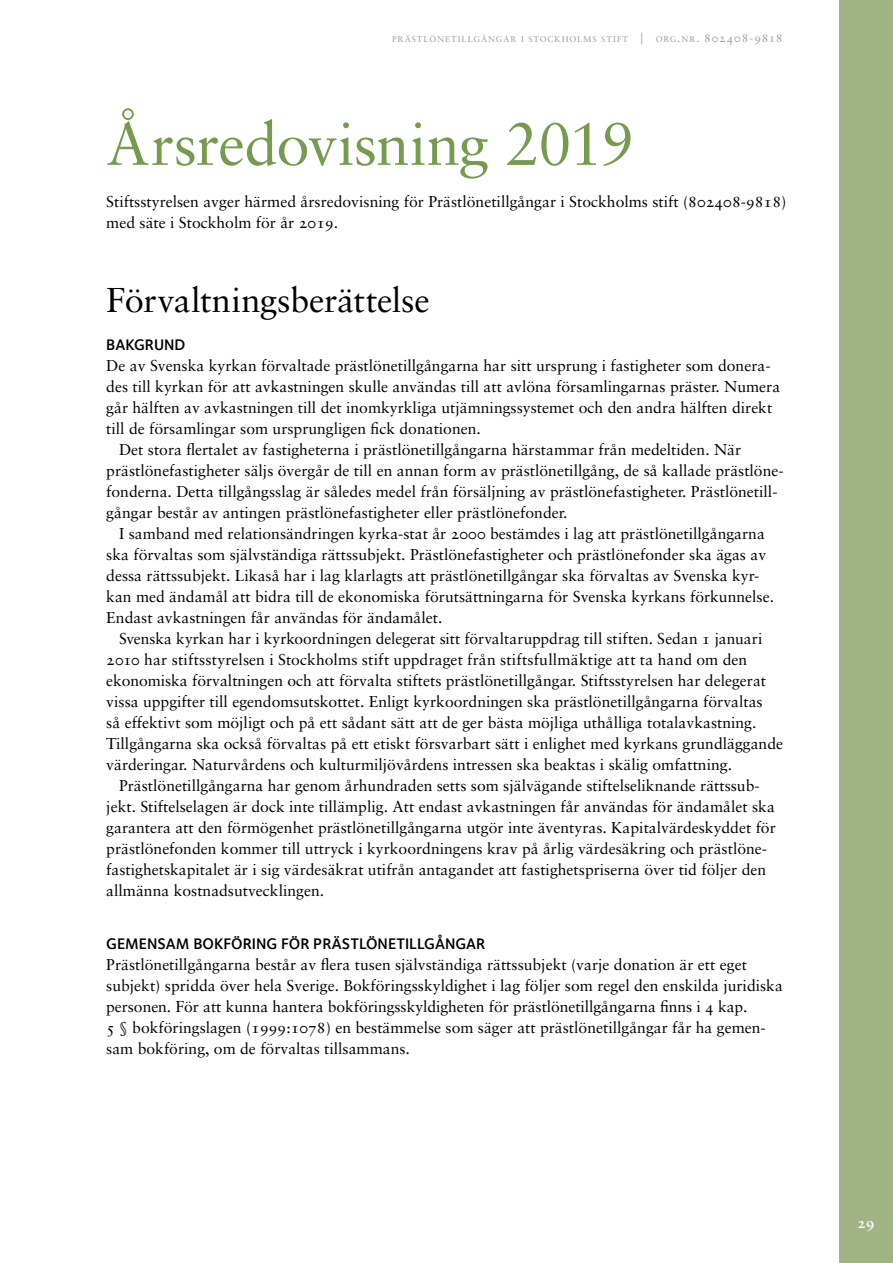
<style>
.page{position:relative;width:893px;height:1263px;background:#fff}
.page>*{position:absolute;margin:0;border:0;box-sizing:border-box;transform-origin:0 0}
.t1{font:60px "Sabon LT Std";letter-spacing:-.015em;color:#779950}
.t2{font:34.5px "Sabon Roman Os F";letter-spacing:-.005em;color:#000}
.t3{font:15.75px/21px "Sabon Roman Os F";color:#000}
.t4{font:600 15.75px "Foundry Sterling";color:#000}
.t5{font:15px "Sabon Bold Os F";color:#fff}
.t6{font:8.4px "Sabon Roman Os F";letter-spacing:.11em;color:#9d9fa2}
.s1{font-size:12px}
</style>
<div class="page">
<div style="left:839px;top:0;width:54px;height:1263px;background:#a2b484"></div>
<p class="t6" style="left:392px;top:34px;width:392px">PRÄSTLÖNETILLGÅNGAR I STOCKHOLMS STIFT <span class="s1">|</span> ORG<span class="s1">.</span>NR<span class="s1">. 802408-9818</span></p>
<h1 class="t1" style="left:106px;top:108px;width:529px">Årsredovisning 2019</h1>
<p class="t3" style="left:106px;top:191px;width:681px">Stiftsstyrelsen avger härmed årsredovisning för Prästlönetillgångar i Stockholms stift (802408-9818) med säte i Stockholm för år 2019.</p>
<h2 class="t2" style="left:106px;top:279px;width:325px">Förvaltningsberättelse</h2>
<p class="t4" style="left:106px;top:335px;width:81px">BAKGRUND</p>
<p class="t3" style="left:106px;top:355px;width:666px">De av Svenska kyrkan förvaltade prästlönetillgångarna har sitt ursprung i fastigheter som donera-</p>
<p class="t3" style="left:106px;top:376px;width:675px">des till kyrkan för att avkastningen skulle användas till att avlöna församlingarnas präster. Numera</p>
<p class="t3" style="left:106px;top:397px;width:667px">går hälften av avkastningen till det inomkyrkliga utjämningssystemet och den andra hälften direkt</p>
<p class="t3" style="left:106px;top:418px;width:376px">till de församlingar som ursprungligen fick donationen.</p>
<p class="t3" style="left:119px;top:439px;width:624px">Det stora flertalet av fastigheterna i prästlönetillgångarna härstammar från medeltiden. När</p>
<p class="t3" style="left:106px;top:460px;width:679px">prästlönefastigheter säljs övergår de till en annan form av prästlönetillgång, de så kallade prästlöne-</p>
<p class="t3" style="left:106px;top:481px;width:673px">fonderna. Detta tillgångsslag är således medel från försäljning av prästlönefastigheter. Prästlönetill-</p>
<p class="t3" style="left:106px;top:502px;width:463px">gångar består av antingen prästlönefastigheter eller prästlönefonder.</p>
<p class="t3" style="left:119px;top:523px;width:647px">I samband med relationsändringen kyrka-stat år 2000 bestämdes i lag att prästlönetillgångarna</p>
<p class="t3" style="left:106px;top:544px;width:661px">ska förvaltas som självständiga rättssubjekt. Prästlönefastigheter och prästlönefonder ska ägas av</p>
<p class="t3" style="left:106px;top:565px;width:654px">dessa rättssubjekt. Likaså har i lag klarlagts att prästlönetillgångar ska förvaltas av Svenska kyr-</p>
<p class="t3" style="left:106px;top:586px;width:669px">kan med ändamål att bidra till de ekonomiska förutsättningarna för Svenska kyrkans förkunnelse.</p>
<p class="t3" style="left:106px;top:607px;width:338px">Endast avkastningen får användas för ändamålet.</p>
<p class="t3" style="left:119px;top:628px;width:645px">Svenska kyrkan har i kyrkoordningen delegerat sitt förvaltaruppdrag till stiften. Sedan 1 januari</p>
<p class="t3" style="left:106px;top:649px;width:642px">2010 har stiftsstyrelsen i Stockholms stift uppdraget från stiftsfullmäktige att ta hand om den</p>
<p class="t3" style="left:106px;top:670px;width:661px">ekonomiska förvaltningen och att förvalta stiftets prästlönetillgångar. Stiftsstyrelsen har delegerat</p>
<p class="t3" style="left:106px;top:691px;width:658px">vissa uppgifter till egendomsutskottet. Enligt kyrkoordningen ska prästlönetillgångarna förvaltas</p>
<p class="t3" style="left:106px;top:712px;width:652px">så effektivt som möjligt och på ett sådant sätt att de ger bästa möjliga uthålliga totalavkastning.</p>
<p class="t3" style="left:106px;top:733px;width:678px">Tillgångarna ska också förvaltas på ett etiskt försvarbart sätt i enlighet med kyrkans grundläggande</p>
<p class="t3" style="left:106px;top:754px;width:627px">värderingar. Naturvårdens och kulturmiljövårdens intressen ska beaktas i skälig omfattning.</p>
<p class="t3" style="left:119px;top:775px;width:642px">Prästlönetillgångarna har genom århundraden setts som självägande stiftelseliknande rättssub-</p>
<p class="t3" style="left:106px;top:796px;width:670px">jekt. Stiftelselagen är dock inte tillämplig. Att endast avkastningen får användas för ändamålet ska</p>
<p class="t3" style="left:106px;top:817px;width:671px">garantera att den förmögenhet prästlönetillgångarna utgör inte äventyras. Kapitalvärdeskyddet för</p>
<p class="t3" style="left:106px;top:838px;width:662px">prästlönefonden kommer till uttryck i kyrkoordningens krav på årlig värdesäkring och prästlöne-</p>
<p class="t3" style="left:106px;top:859px;width:661px">fastighetskapitalet är i sig värdesäkrat utifrån antagandet att fastighetspriserna över tid följer den</p>
<p class="t3" style="left:106px;top:880px;width:219px">allmänna kostnadsutvecklingen.</p>
<p class="t4" style="left:106px;top:934px;width:381px">GEMENSAM BOKFÖRING FÖR PRÄSTLÖNETILLGÅNGAR</p>
<p class="t3" style="left:106px;top:953px;width:678px">Prästlönetillgångarna består av flera tusen självständiga rättssubjekt (varje donation är ett eget subjekt) spridda över hela Sverige. Bokföringsskyldighet i lag följer som regel den enskilda juridiska personen. För att kunna hantera bokföringsskyldigheten för prästlönetillgångarna finns i 4 kap.<br>5 § bokföringslagen (1999:1078) en bestämmelse som säger att prästlönetillgångar får ha gemen&shy;sam bokföring, om de förvaltas tillsammans.</p>
<p class="t5" style="left:857px;top:1213px;width:19px">29</p>
</div>
